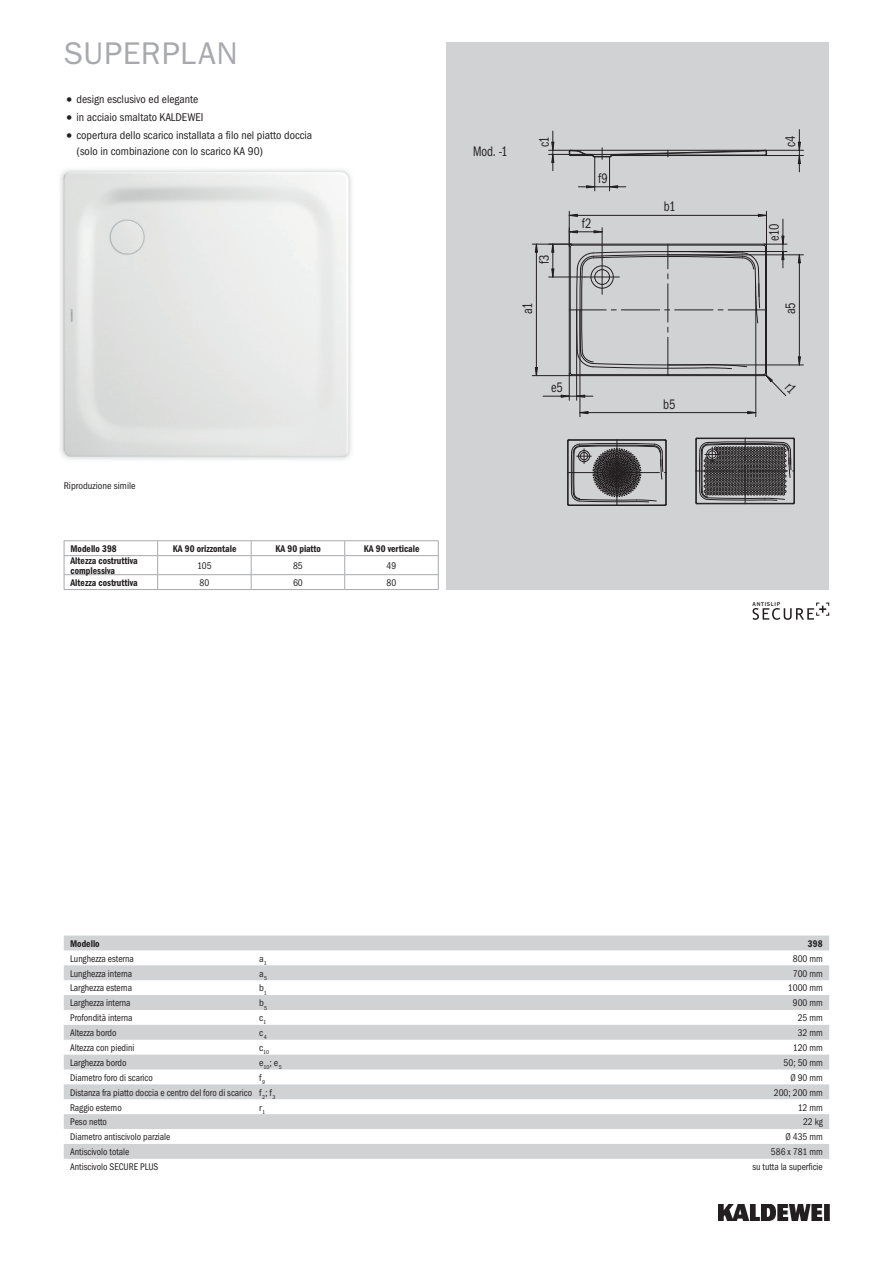
<style>
.page{position:relative;width:893px;height:1263px;background:#fff}
.page>*{position:absolute;margin:0;border:0;box-sizing:border-box;transform-origin:0 0}
.t1{font:31.5px "Franklin Gothic ITC";letter-spacing:.015em;color:#a8a9ad}
.t2{font:13.8px "Franklin Gothic Cond ITC";letter-spacing:-.01em;color:#231f20;scale:.87 1}
.t3{font:11.25px/15.8px "Franklin Gothic Cond ITC";color:#231f20}
.t4{font:9.75px "Franklin Gothic Cond ITC";color:#231f20;scale:.95 1}
.t5{font:600 9.75px/10.8px "Franklin Gothic Cond ITC";color:#231f20;scale:.95 1}
.t6{font:9.75px "Franklin Gothic Cond ITC";color:#231f20}
.t7{font:500 5.7px "Franklin Gothic LT Com";letter-spacing:.12em;color:#231f20}
.t8{font:5.7px "Franklin Gothic Cond ITC";color:#231f20}
.s1{font-size:15.75px}
</style>
<div class="page">
<img style="left:719px;top:1204px;width:110px;height:16px">
<div style="left:446px;top:43px;width:383px;height:547px;background:#d1d2d4"></div>
<hr style="left:697px;top:504px;width:96px;height:1px;background:#231f20">
<svg style="left:567px;top:439px;width:100px;height:67px"></svg>
<svg style="left:695px;top:438px;width:100px;height:66px"></svg>
<div style="left:580px;top:452px;width:8px;height:8px;border:1px solid #231f20;border-radius:50%"></div>
<div style="left:708px;top:451px;width:8px;height:7px;border:1px solid #231f20;border-radius:50%"></div>
<hr style="left:580px;top:412px;width:176px;height:1px;background:#231f20">
<hr style="left:580px;top:310px;width:1px;height:107px;background:#231f20">
<hr style="left:755px;top:310px;width:1px;height:107px;background:#231f20">
<svg style="left:579px;top:411px;width:9px;height:3px"></svg>
<svg style="left:747px;top:411px;width:9px;height:3px"></svg>
<hr style="left:668px;top:255px;width:135px;height:1px;background:#231f20">
<hr style="left:668px;top:365px;width:135px;height:1px;background:#231f20">
<hr style="left:569px;top:211px;width:1px;height:35px;background:#231f20">
<hr style="left:766px;top:211px;width:1px;height:35px;background:#231f20">
<hr style="left:532px;top:375px;width:39px;height:1px;background:#231f20">
<hr style="left:532px;top:244px;width:39px;height:1px;background:#231f20">
<svg style="left:549px;top:131px;width:218px;height:40px"></svg>
<hr style="left:765px;top:150px;width:38px;height:1px;background:#231f20">
<hr style="left:765px;top:155px;width:38px;height:1px;background:#231f20">
<svg style="left:798px;top:130px;width:3px;height:42px"></svg>
<hr style="left:594px;top:157px;width:1px;height:34px;background:#231f20">
<hr style="left:609px;top:157px;width:1px;height:34px;background:#231f20">
<svg style="left:578px;top:185px;width:48px;height:3px"></svg>
<img style="left:60px;top:169px;width:292px;height:291px">
<img style="left:64px;top:172px;width:284px;height:285px">
<svg style="left:64px;top:935px;width:765px;height:224px;fill:#d3d4d6"></svg>
<svg style="left:753px;top:602px;width:76px;height:18px"></svg>
<hr style="left:64px;top:540px;width:94px;height:1px;background:#a8a9ad">
<hr style="left:158px;top:540px;width:93px;height:1px;background:#a8a9ad">
<hr style="left:251px;top:540px;width:94px;height:1px;background:#a8a9ad">
<hr style="left:345px;top:540px;width:94px;height:1px;background:#a8a9ad">
<hr style="left:64px;top:555px;width:94px;height:1px;background:#a8a9ad">
<hr style="left:158px;top:555px;width:93px;height:1px;background:#a8a9ad">
<hr style="left:251px;top:555px;width:94px;height:1px;background:#a8a9ad">
<hr style="left:345px;top:555px;width:94px;height:1px;background:#a8a9ad">
<hr style="left:64px;top:574px;width:94px;height:1px;background:#a8a9ad">
<svg style="left:64px;top:541px;width:1px;height:48px"></svg>
<hr style="left:64px;top:589px;width:94px;height:1px;background:#a8a9ad">
<hr style="left:158px;top:574px;width:93px;height:1px;background:#a8a9ad">
<svg style="left:157px;top:541px;width:1px;height:48px"></svg>
<hr style="left:158px;top:589px;width:93px;height:1px;background:#a8a9ad">
<hr style="left:251px;top:574px;width:94px;height:1px;background:#a8a9ad">
<svg style="left:251px;top:541px;width:1px;height:48px"></svg>
<hr style="left:251px;top:589px;width:94px;height:1px;background:#a8a9ad">
<hr style="left:345px;top:574px;width:94px;height:1px;background:#a8a9ad">
<svg style="left:344px;top:541px;width:1px;height:48px"></svg>
<svg style="left:438px;top:541px;width:1px;height:48px"></svg>
<hr style="left:345px;top:589px;width:94px;height:1px;background:#a8a9ad">
<svg style="left:535px;top:214px;width:266px;height:186px"></svg>
<h1 class="t1" style="left:64px;top:34px;width:176px">SUPERPLAN</h1>
<p class="t3" style="left:64px;top:92px;width:136px"><span class="s1">•</span> design esclusivo ed elegante</p>
<p class="t3" style="left:64px;top:110px;width:141px"><span class="s1">•</span> in acciaio smaltato KALDEWEI</p>
<p class="t3" style="left:77px;top:127px;width:237px;text-indent:-13px"><span class="s1">•</span> copertura dello scarico installata a filo nel piatto doccia (solo in combinazione con lo scarico KA 90)</p>
<p class="t6" style="left:64px;top:480px;width:73px">Riproduzione simile</p>
<p class="t5" style="left:70px;top:543px;width:50px">Modello 398</p>
<p class="t5" style="left:173px;top:543px;width:69px">KA 90 orizzontale</p>
<p class="t5" style="left:275px;top:543px;width:49px">KA 90 piatto</p>
<p class="t5" style="left:364px;top:543px;width:60px">KA 90 verticale</p>
<p class="t5" style="left:70px;top:555px;width:72px">Altezza costruttiva complessiva</p>
<p class="t4" style="left:197px;top:560px;width:17px">105</p>
<p class="t4" style="left:293px;top:560px;width:12px">85</p>
<p class="t4" style="left:387px;top:560px;width:12px">49</p>
<p class="t5" style="left:70px;top:577px;width:72px">Altezza costruttiva</p>
<p class="t4" style="left:200px;top:577px;width:12px">80</p>
<p class="t4" style="left:293px;top:577px;width:12px">60</p>
<p class="t4" style="left:387px;top:577px;width:12px">80</p>
<h2 class="t2" style="left:473px;top:143px;width:41px">Mod. -1</h2>
<h2 class="t2" style="left:536px;top:147px;width:14px;rotate:-90deg">c1</h2>
<h2 class="t2" style="left:782px;top:147px;width:15px;rotate:-90deg">c4</h2>
<h2 class="t2" style="left:598px;top:170px;width:13px">f9</h2>
<h2 class="t2" style="left:536px;top:264px;width:12px;rotate:-90deg">f3</h2>
<h2 class="t2" style="left:520px;top:314px;width:15px;rotate:-90deg">a1</h2>
<h2 class="t2" style="left:582px;top:215px;width:13px">f2</h2>
<h2 class="t2" style="left:664px;top:199px;width:15px">b1</h2>
<h2 class="t2" style="left:766px;top:241px;width:21px;rotate:-90deg">e10</h2>
<h2 class="t2" style="left:782px;top:314px;width:15px;rotate:-90deg">a5</h2>
<h2 class="t2" style="left:551px;top:379px;width:15px">e5</h2>
<h2 class="t2" style="left:663px;top:396px;width:16px">b5</h2>
<p class="t7" style="left:753px;top:601px;width:29px">ANTISLIP</p>
<p class="t5" style="left:70px;top:938px;width:33px">Modello</p>
<p class="t5" style="left:808px;top:938px;width:17px">398</p>
<p class="t4" style="left:70px;top:953px;width:69px">Lunghezza esterna</p>
<p class="t6" style="left:259px;top:953px;width:9px">a<sub>1</sub></p>
<p class="t4" style="left:793px;top:953px;width:33px">800 mm</p>
<p class="t4" style="left:70px;top:967px;width:67px">Lunghezza interna</p>
<p class="t6" style="left:259px;top:967px;width:9px">a<sub>5</sub></p>
<p class="t4" style="left:793px;top:967px;width:33px">700 mm</p>
<p class="t4" style="left:70px;top:982px;width:67px">Larghezza esterna</p>
<p class="t6" style="left:259px;top:982px;width:9px">b<sub>1</sub></p>
<p class="t4" style="left:788px;top:982px;width:38px">1000 mm</p>
<p class="t4" style="left:70px;top:997px;width:65px">Larghezza interna</p>
<p class="t6" style="left:259px;top:997px;width:9px">b<sub>5</sub></p>
<p class="t4" style="left:793px;top:997px;width:33px">900 mm</p>
<p class="t4" style="left:70px;top:1012px;width:67px">Profondità interna</p>
<p class="t6" style="left:259px;top:1012px;width:8px">c<sub>1</sub></p>
<p class="t4" style="left:798px;top:1012px;width:28px">25 mm</p>
<p class="t4" style="left:70px;top:1027px;width:50px">Altezza bordo</p>
<p class="t6" style="left:259px;top:1027px;width:9px">c<sub>4</sub></p>
<p class="t4" style="left:798px;top:1027px;width:28px">32 mm</p>
<p class="t4" style="left:70px;top:1042px;width:69px">Altezza con piedini</p>
<p class="t8" style="left:259px;top:1049px;width:11px"><sup>c</sup>10</p>
<p class="t4" style="left:793px;top:1042px;width:33px">120 mm</p>
<p class="t4" style="left:70px;top:1057px;width:61px">Larghezza bordo</p>
<p class="t6" style="left:259px;top:1057px;width:24px">e<sub>10</sub>; e<sub>5</sub></p>
<p class="t4" style="left:784px;top:1057px;width:43px">50; 50 mm</p>
<p class="t4" style="left:70px;top:1072px;width:89px">Diametro foro di scarico</p>
<p class="t6" style="left:259px;top:1072px;width:7px">f<sub>9</sub></p>
<p class="t4" style="left:790px;top:1072px;width:36px">Ø 90 mm</p>
<p class="t4" style="left:70px;top:1087px;width:218px">Distanza fra piatto doccia e centro del foro di scarico f<sub>2</sub>; f<sub>3</sub></p>
<p class="t4" style="left:774px;top:1087px;width:53px">200; 200 mm</p>
<p class="t4" style="left:70px;top:1101px;width:56px">Raggio esterno</p>
<p class="t6" style="left:259px;top:1101px;width:7px">r<sub>1</sub></p>
<p class="t4" style="left:798px;top:1101px;width:28px">12 mm</p>
<p class="t4" style="left:70px;top:1116px;width:40px">Peso netto</p>
<p class="t4" style="left:803px;top:1116px;width:22px">22 kg</p>
<p class="t4" style="left:70px;top:1131px;width:107px">Diametro antiscivolo parziale</p>
<p class="t4" style="left:785px;top:1131px;width:41px">Ø 435 mm</p>
<p class="t4" style="left:70px;top:1146px;width:64px">Antiscivolo totale</p>
<p class="t4" style="left:771px;top:1146px;width:56px">586 x 781 mm</p>
<p class="t4" style="left:70px;top:1161px;width:94px">Antiscivolo SECURE PLUS</p>
<p class="t4" style="left:752px;top:1161px;width:76px">su tutta la superficie</p>
</div>
